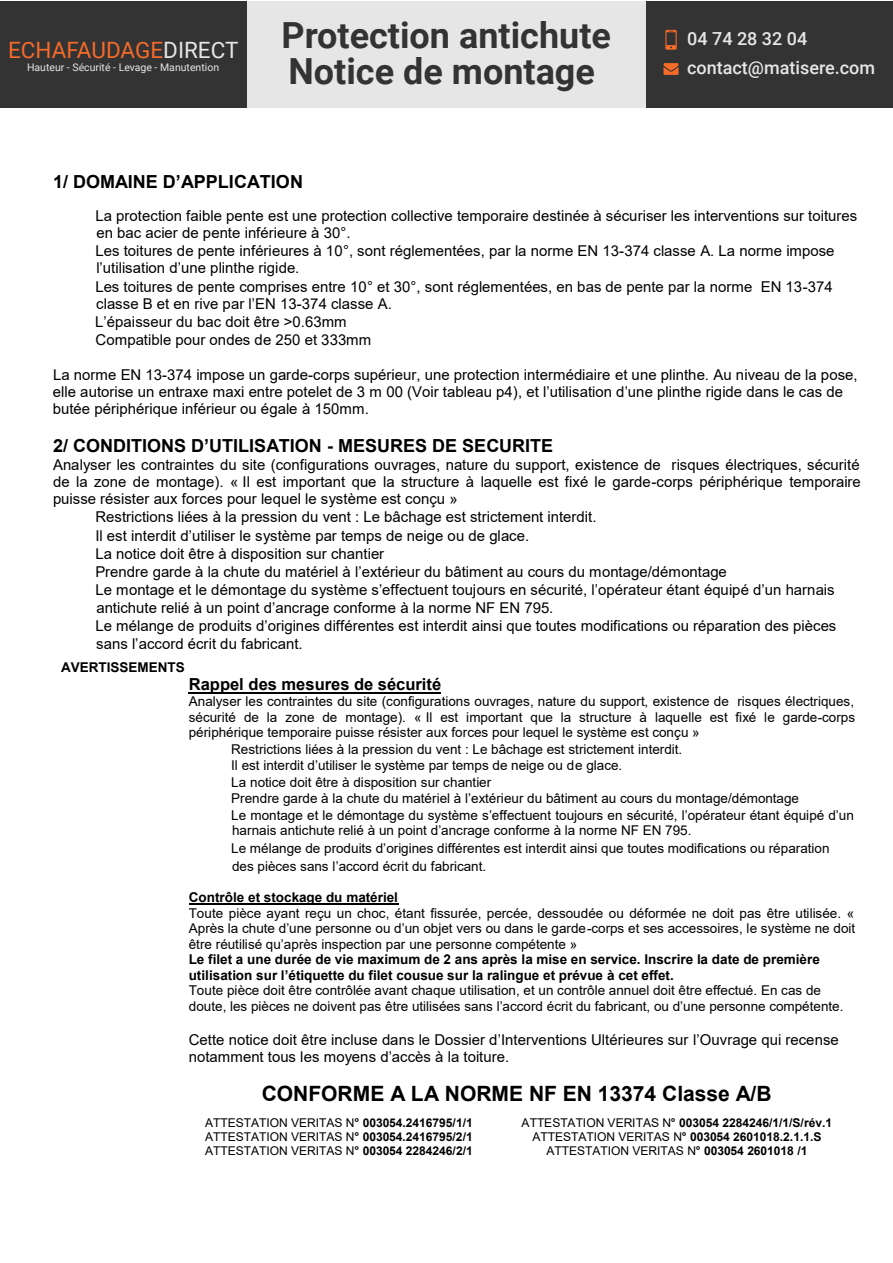
<style>
.page{position:relative;width:893px;height:1263px;background:#fff}
.page>*{position:absolute;margin:0;border:0;box-sizing:border-box;transform-origin:0 0}
.t1{font:700 36px/36px "Roboto";color:#333}
.t2{font:22.5px "Roboto";color:#f56b2a}
.t3{font:700 21px "Arial";color:#000}
.t4{font:700 18px "Arial";color:#000}
.t5{font:500 18px/29.2px "Roboto";color:#e6e6e6}
.t6{font:700 16.5px "Arial";color:#000}
.t7{font:15px/17.9px "Arial";color:#000}
.t8{font:13.5px/15.5px "Arial";color:#000}
.t9{font:700 13.5px/15.5px "Arial";color:#000}
.t10{font:700 12px/13.8px "Arial";letter-spacing:-.005em;color:#000;text-align:center}
.t11{font:12px/13.8px "Arial";color:#000;text-align:justify}
.t12{font:10.5px "Roboto";color:#e6e6e6}
.s1{color:#e6e6e6}
.s2{font-weight:700}
.s3{font-weight:400}
</style>
<div class="page">
<hr style="left:189px;top:692px;width:252px;height:1px;background:#000">
<hr style="left:189px;top:903px;width:209px;height:2px;background:#000">
<div style="left:246px;top:1px;width:400px;height:107px;background:#e6e6e6"></div>
<div style="left:0;top:1px;width:246px;height:107px;background:#333"></div>
<div style="left:646px;top:1px;width:247px;height:107px;background:#333"></div>
<svg style="left:665px;top:30px;width:12px;height:20px"></svg>
<svg style="left:664px;top:63px;width:15px;height:12px"></svg>
<h2 class="t2" style="left:8px;top:34px;width:232px">ECHAFAUDAGE<span class="s1">DIRECT</span></h2>
<p class="t12" style="left:27px;top:60px;width:194px">Hauteur - Sécurité - Levage - Manutention</p>
<h1 class="t1" style="left:281px;top:16px;width:331px">Protection antichute<br>Notice de montage</h1>
<p class="t5" style="left:687px;top:23px;width:190px">04 74 28 32 04 contact@matisere.com</p>
<p class="t4" style="left:53px;top:169px;width:251px">1/ DOMAINE D’APPLICATION</p>
<p class="t7" style="left:95px;top:206px;width:764px">La protection faible pente est une protection collective temporaire destinée à sécuriser les interventions sur toitures en bac acier de pente inférieure à 30°.<br>Les toitures de pente inférieures à 10°, sont réglementées, par la norme EN 13-374 classe A. La norme impose l’utilisation d’une plinthe rigide.<br>Les toitures de pente comprises entre 10° et 30°, sont réglementées, en bas de pente par la norme EN 13-374 classe B et en rive par l’EN 13-374 classe A.<br>L’épaisseur du bac doit être &gt;0.63mm<br>Compatible pour ondes de 250 et 333mm</p>
<p class="t7" style="left:53px;top:366px;width:806px;line-height:17.2px">La norme EN 13-374 impose un garde-corps supérieur, une protection intermédiaire et une plinthe. Au niveau de la pose, elle autorise un entraxe maxi entre potelet de 3 m 00 (Voir tableau p4), et l’utilisation d’une plinthe rigide dans le cas de butée périphérique inférieur ou égale à 150mm.</p>
<p class="t4" style="left:53px;top:433px;width:502px">2/ CONDITIONS D’UTILISATION - MESURES DE SECURITE</p>
<p class="t7" style="left:53px;top:455px;width:808px">Analyser les contraintes du site (configurations ouvrages, nature du support, existence de risques électriques, sécurité</p>
<p class="t7" style="left:53px;top:473px;width:809px">de la zone de montage). « Il est important que la structure à laquelle est fixé le garde-corps périphérique temporaire</p>
<p class="t7" style="left:53px;top:490px;width:406px">puisse résister aux forces pour lequel le système est conçu »</p>
<p class="t7" style="left:95px;top:508px;width:503px">Restrictions liées à la pression du vent : Le bâchage est strictement interdit.</p>
<p class="t7" style="left:95px;top:526px;width:435px">Il est interdit d’utiliser le système par temps de neige ou de glace.</p>
<p class="t7" style="left:95px;top:545px;width:290px">La notice doit être à disposition sur chantier</p>
<p class="t7" style="left:95px;top:563px;width:633px">Prendre garde à la chute du matériel à l’extérieur du bâtiment au cours du montage/démontage</p>
<p class="t7" style="left:96px;top:581px;width:741px">Le montage et le démontage du système s’effectuent toujours en sécurité, l’opérateur étant équipé d’un harnais</p>
<p class="t7" style="left:96px;top:598px;width:459px">antichute relié à un point d’ancrage conforme à la norme NF EN 795.</p>
<p class="t7" style="left:95px;top:617px;width:742px">Le mélange de produits d’origines différentes est interdit ainsi que toutes modifications ou réparation des pièces</p>
<p class="t7" style="left:96px;top:635px;width:208px">sans l’accord écrit du fabricant.</p>
<p class="t9" style="left:61px;top:659px;width:125px">AVERTISSEMENTS</p>
<p class="t6" style="left:189px;top:672px;width:254px">Rappel des mesures de sécurité</p>
<p class="t8" style="left:189px;top:694px;width:667px">Analyser les contraintes du site (configurations ouvrages, nature du support, existence de risques électriques,</p>
<p class="t8" style="left:189px;top:709px;width:668px">sécurité de la zone de montage). « Il est important que la structure à laquelle est fixé le garde-corps</p>
<p class="t8" style="left:189px;top:725px;width:512px">périphérique temporaire puisse résister aux forces pour lequel le système est conçu »</p>
<p class="t8" style="left:231px;top:741px;width:453px">Restrictions liées à la pression du vent : Le bâchage est strictement interdit.</p>
<p class="t8" style="left:231px;top:758px;width:393px">Il est interdit d’utiliser le système par temps de neige ou de glace.</p>
<p class="t8" style="left:231px;top:774px;width:261px">La notice doit être à disposition sur chantier</p>
<p class="t8" style="left:231px;top:791px;width:569px">Prendre garde à la chute du matériel à l’extérieur du bâtiment au cours du montage/démontage</p>
<p class="t8" style="left:231px;top:807px;width:624px">Le montage et le démontage du système s’effectuent toujours en sécurité, l’opérateur étant équipé d’un</p>
<p class="t8" style="left:232px;top:822px;width:461px">harnais antichute relié à un point d’ancrage conforme à la norme NF EN 795.</p>
<p class="t8" style="left:231px;top:839px;width:600px;line-height:18px">Le mélange de produits d’origines différentes est interdit ainsi que toutes modifications ou réparation des pièces sans l’accord écrit du fabricant.</p>
<p class="t9" style="left:189px;top:890px;width:211px">Contrôle et stockage du matériel</p>
<p class="t8" style="left:189px;top:905px;width:668px;text-align:justify">Toute pièce ayant reçu un choc, étant fissurée, percée, dessoudée ou déformée ne doit pas être utilisée. « Après la chute d’une personne ou d’un objet vers ou dans le garde-corps et ses accessoires, le système ne doit être réutilisé qu’après inspection par une personne compétente »</p>
<p class="t9" style="left:189px;top:952px;width:633px">Le filet a une durée de vie maximum de 2 ans après la mise en service. Inscrire la date de première utilisation sur l’étiquette du filet cousue sur la ralingue et prévue à cet effet.</p>
<p class="t8" style="left:189px;top:983px;width:656px">Toute pièce doit être contrôlée avant chaque utilisation, et un contrôle annuel doit être effectué. En cas de doute, les pièces ne doivent pas être utilisées sans l’accord écrit du fabricant, ou d’une personne compétente.</p>
<p class="t7" style="left:189px;top:1031px;width:652px;line-height:17.2px">Cette notice doit être incluse dans le Dossier d’Interventions Ultérieures sur l’Ouvrage qui recense notamment tous les moyens d’accès à la toiture.</p>
<h3 class="t3" style="left:262px;top:1078px;width:511px">CONFORME A LA NORME NF EN 13374 Classe A/B</h3>
<p class="t11" style="left:205px;top:1116px;width:269px">ATTESTATION VERITAS N<span class="s2">° 003054.2416795/1/1<br></span>ATTESTATION VERITAS N<span class="s2">° 003054.2416795/2/1<br></span>ATTESTATION VERITAS N<span class="s2">° 003054 2284246/2/1</span></p>
<p class="t10" style="left:522px;top:1116px;width:312px"><span class="s3">ATTESTATION VERITAS N</span>° 003054 2284246/1/1/S/rév.1<br><span class="s3">ATTESTATION VERITAS N</span>° 003054 2601018.2.1.1.S<br><span class="s3">ATTESTATION VERITAS N</span>° 003054 2601018 /1</p>
</div>
